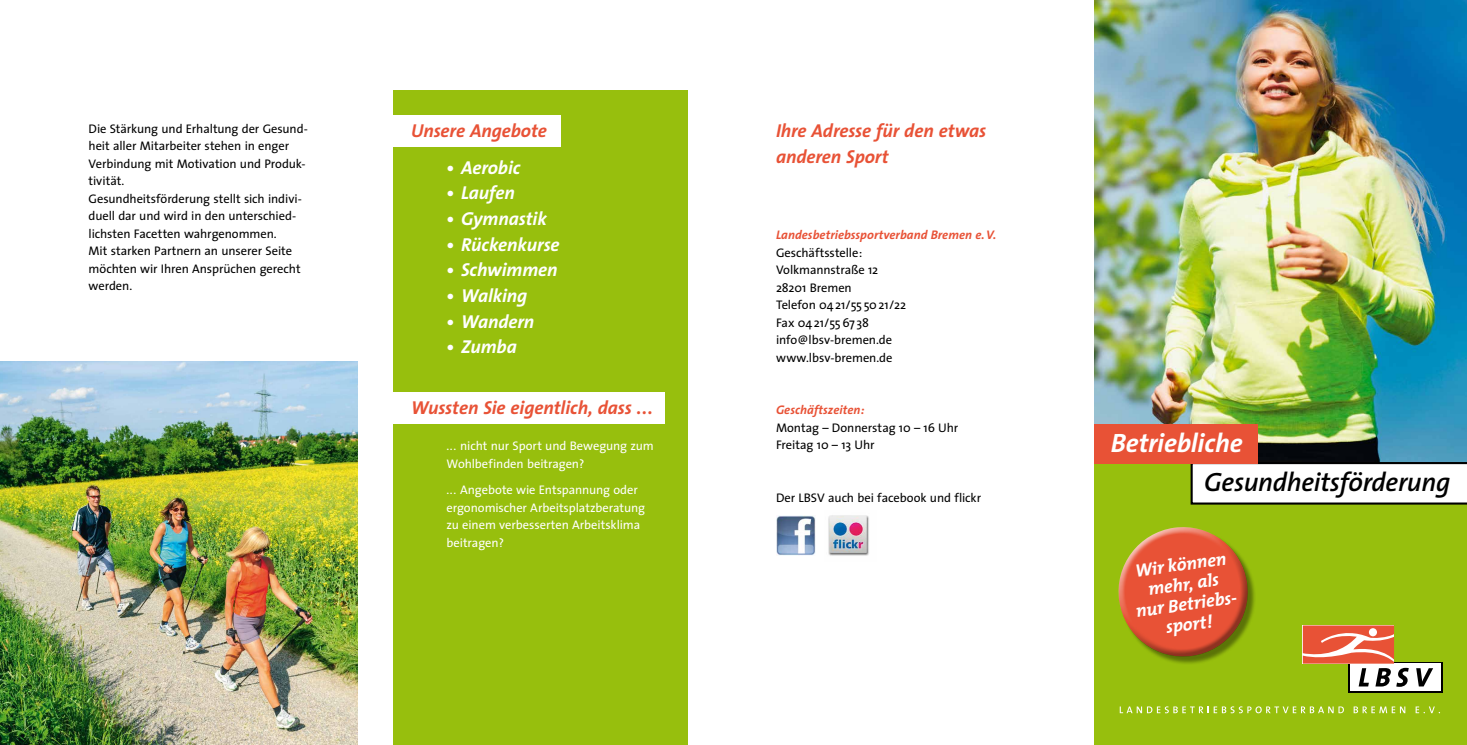
<style>
.page{position:relative;width:1467px;height:745px;background:#fff}
.page>*{position:absolute;margin:0;border:0;box-sizing:border-box;transform-origin:0 0}
.t1{font:italic 600 26.5px "The Sans";letter-spacing:-.01em;color:#000}
.t2{font:italic 700 26.5px "The Sans";letter-spacing:-.005em;color:#fff}
.t3{font:italic 700 18.75px/25.6px "The Sans";letter-spacing:-.005em;color:#e85236}
.t4{font:italic 700 18.75px "The Sans";letter-spacing:-.005em;color:#fff}
.t5{font:italic 700 18.12px/20px "The Mix";color:#fff;text-align:center}
.t6{font:12.5px/17.5px "The Sans";letter-spacing:-.005em;color:#000}
.t7{font:12.5px/17.5px "The Sans";letter-spacing:-.005em;color:#fff}
.t8{font:italic 700 12.5px "The Sans";letter-spacing:.005em;color:#e85236}
</style>
<div class="page">
<div style="left:393px;top:90px;width:294px;height:654px;background:#97bf0d"></div>
<img style="left:0;top:361px;width:358px;height:383px">
<div style="left:1095px;top:399px;width:372px;height:345px;background:#97bf0d"></div>
<img style="left:1095px;top:0;width:372px;height:461px">
<svg style="left:1191px;top:461px;width:276px;height:43px;background:#e7e7e7"></svg>
<svg style="left:1120px;top:706px;width:224px;height:6px"></svg>
<svg style="left:1354px;top:706px;width:51px;height:6px"></svg>
<svg style="left:1416px;top:706px;width:19px;height:6px"></svg>
<svg style="left:1348px;top:662px;width:95px;height:30px"></svg>
<div style="left:1350px;top:663px;width:91px;height:27px;background:#fff"></div>
<svg style="left:1416px;top:668px;width:17px;height:18px"></svg>
<svg style="left:1303px;top:625px;width:106px;height:61px"></svg>
<img style="left:776px;top:515px;width:39px;height:39px">
<img style="left:828px;top:515px;width:41px;height:41px">
<div style="left:1095px;top:424px;width:163px;height:40px;background:#e85236"></div>
<div style="left:389px;top:115px;width:172px;height:32px;background:#fff"></div>
<div style="left:389px;top:391px;width:276px;height:32px;background:#fff"></div>
<svg style="left:1118px;top:527px;width:137px;height:137px"></svg>
<p class="t6" style="left:89px;top:119px;width:221px">Die Stärkung und Erhaltung der Gesund&shy;heit aller Mitarbeiter stehen in enger<br>Verbindung mit Motivation und Produk&shy;tivität.<br>Gesundheitsförderung stellt sich indivi&shy;duell dar und wird in den unterschied&shy;lichsten Facetten wahrgenommen.<br>Mit starken Partnern an unserer Seite möchten wir Ihren Ansprüchen gerecht werden.</p>
<h2 class="t3" style="left:411px;top:117px;width:137px">Unsere Angebote</h2>
<h2 class="t4" style="left:446px;top:151px;width:75px">• Aerobic</h2>
<h2 class="t4" style="left:446px;top:177px;width:70px">• Laufen</h2>
<h2 class="t4" style="left:446px;top:203px;width:102px">• Gymnastik</h2>
<h2 class="t4" style="left:446px;top:228px;width:115px">• Rückenkurse</h2>
<h2 class="t4" style="left:446px;top:254px;width:113px">• Schwimmen</h2>
<h2 class="t4" style="left:447px;top:279px;width:82px">• Walking</h2>
<h2 class="t4" style="left:447px;top:305px;width:89px">• Wandern</h2>
<h2 class="t4" style="left:447px;top:331px;width:72px">• Zumba</h2>
<h2 class="t3" style="left:411px;top:394px;width:243px">Wussten Sie eigentlich, dass ...</h2>
<p class="t7" style="left:446px;top:436px;width:209px">... nicht nur Sport und Bewegung zum<br>Wohlbefinden beitragen?</p>
<p class="t7" style="left:446px;top:480px;width:200px">... Angebote wie Entspannung oder ergonomischer Arbeitsplatzberatung zu einem verbesserten Arbeitsklima beitragen?</p>
<h2 class="t3" style="left:776px;top:117px;width:212px">Ihre Adresse für den etwas anderen Sport</h2>
<p class="t8" style="left:776px;top:224px;width:222px">Landesbetriebssportverband Bremen e.V.</p>
<p class="t6" style="left:776px;top:243px;width:132px">Geschäftsstelle:<br>Volkmannstraße 12<br>28201 Bremen<br>Telefon 0421/55 5021/22<br>Fax 0421/5567 38 info@lbsv-bremen.de www.lbsv-bremen.de</p>
<p class="t8" style="left:776px;top:399px;width:90px">Geschäftszeiten:</p>
<p class="t6" style="left:776px;top:418px;width:184px">Montag – Donnerstag 10 – 16 Uhr<br>Freitag 10 – 13 Uhr</p>
<p class="t6" style="left:776px;top:488px;width:207px">Der LBSV auch bei facebook und flickr</p>
<h1 class="t2" style="left:1111px;top:421px;width:133px">Betriebliche</h1>
<h1 class="t1" style="left:1204px;top:459px;width:248px">Gesundheitsförderung</h1>
<h3 class="t5" style="left:1129px;top:561px;width:104px;rotate:-8deg">Wir können mehr, als nur Betriebs&shy;sport!</h3>
</div>
